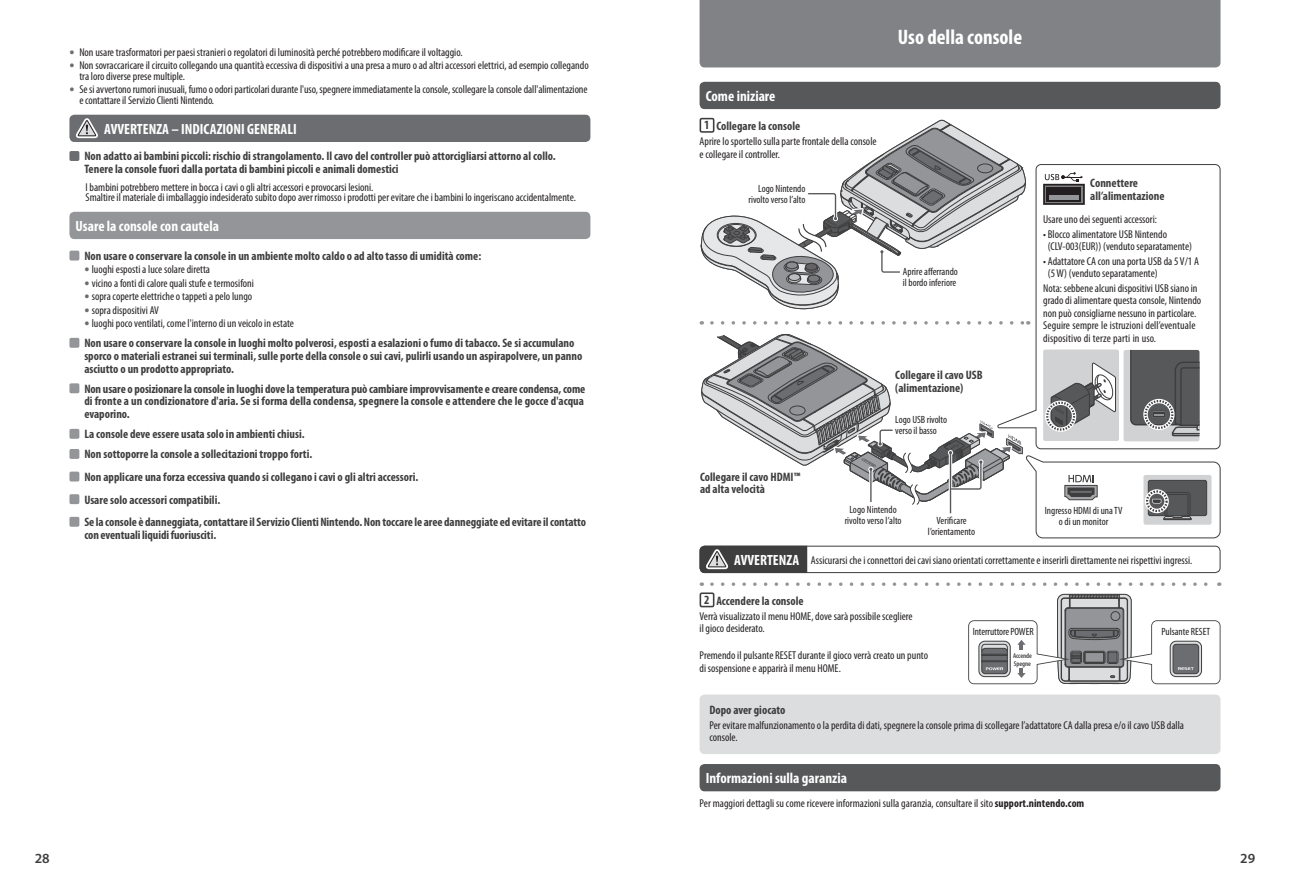
<style>
.page{position:relative;width:1290px;height:893px;background:#fff}
.page>*{position:absolute;margin:0;border:0;box-sizing:border-box;transform-origin:0 0}
.t1{font:700 condensed 21px "Myriad Pro";color:#fff}
.t2{font:700 condensed 14.88px "Myriad Pro";color:#fff}
.t3{font:600 14px "Myriad Pro";color:#3e3e3f}
.t4{font:700 condensed 12.25px/12.8px "Myriad Pro";color:#3e3e3f}
.t5{font:condensed 11.38px/12.4px "Myriad Pro";color:#231f20}
.t6{font:condensed 10.5px/11.2px "Myriad Pro";color:#231f20;text-align:center}
.t7{font:600 condensed 7px/7.9px "Myriad Pro";color:#3e3e3f}
.s1{font-weight:700;font-size:17.5px;color:#6c6d70}
.s2{font-size:12.6px}
.s3{font-weight:700;font-size:14.88px;color:#fff}
.s4{font-weight:700}
</style>
<div class="page">
<div style="left:69px;top:115px;width:521px;height:27px;background:#6c6d70;border-radius:5px"></div>
<svg style="left:76px;top:118px;width:22px;height:21px"></svg>
<div style="left:69px;top:151px;width:10px;height:10px;background:#6c6d70;border-radius:2px"></div>
<div style="left:69px;top:212px;width:521px;height:27px;background:#939598;border-radius:5px"></div>
<div style="left:69px;top:251px;width:10px;height:10px;background:#939598;border-radius:2px"></div>
<div style="left:69px;top:338px;width:10px;height:10px;background:#939598;border-radius:2px"></div>
<div style="left:69px;top:383px;width:10px;height:10px;background:#939598;border-radius:2px"></div>
<div style="left:69px;top:429px;width:10px;height:10px;background:#939598;border-radius:2px"></div>
<div style="left:69px;top:449px;width:10px;height:10px;background:#939598;border-radius:2px"></div>
<div style="left:69px;top:472px;width:10px;height:9px;background:#939598;border-radius:2px"></div>
<div style="left:69px;top:494px;width:10px;height:10px;background:#939598;border-radius:2px"></div>
<div style="left:69px;top:517px;width:10px;height:10px;background:#939598;border-radius:2px"></div>
<div style="left:699px;top:0;width:521px;height:67px;background:#808285"></div>
<div style="left:699px;top:82px;width:521px;height:27px;background:#57585a;border-radius:5px"></div>
<div style="left:699px;top:118px;width:15px;height:15px;border:2px solid #3e3e3f"></div>
<svg style="left:699px;top:120px;width:319px;height:190px"></svg>
<svg style="left:997px;top:164px;width:224px;height:169px"></svg>
<svg style="left:712px;top:321px;width:310px;height:4px"></svg>
<svg style="left:701px;top:333px;width:520px;height:206px"></svg>
<div style="left:699px;top:546px;width:521px;height:27px;border:1px solid #3e3e3f;border-radius:5px"></div>
<svg style="left:699px;top:546px;width:108px;height:27px"></svg>
<svg style="left:712px;top:582px;width:496px;height:4px"></svg>
<div style="left:699px;top:592px;width:15px;height:15px;border:2px solid #3e3e3f"></div>
<div style="left:699px;top:695px;width:521px;height:59px;background:#dcdddf;border-radius:5px"></div>
<div style="left:699px;top:764px;width:521px;height:27px;background:#57585a;border-radius:5px"></div>
<svg style="left:968px;top:594px;width:252px;height:90px"></svg>
<p class="t5" style="left:69px;top:46px;width:395px"><span class="s1">•</span> Non usare trasformatori per paesi stranieri o regolatori di luminosità perché potrebbero modificare il voltaggio.</p>
<p class="t5" style="left:79px;top:60px;width:511px;line-height:11px;text-indent:-10px"><span class="s1">•</span> Non sovraccaricare il circuito collegando una quantità eccessiva di dispositivi a una presa a muro o ad altri accessori elettrici, ad esempio collegando tra loro diverse prese multiple.</p>
<p class="t5" style="left:79px;top:84px;width:510px;line-height:11px;text-indent:-10px"><span class="s1">•</span> Se si avvertono rumori inusuali, fumo o odori particolari durante l'uso, spegnere immediatamente la console, scollegare la console dall'alimentazione e contattare il Servizio Clienti Nintendo.</p>
<h2 class="t2" style="left:104px;top:120px;width:194px">AVVERTENZA – INDICAZIONI GENERALI</h2>
<p class="t4" style="left:84px;top:150px;width:473px">Non adatto ai bambini piccoli: rischio di strangolamento. Il cavo del controller può attorcigliarsi attorno al collo.<br>Tenere la console fuori dalla portata di bambini piccoli e animali domestici</p>
<p class="t5" style="left:86px;top:181px;width:492px;line-height:11px">I bambini potrebbero mettere in bocca i cavi o gli altri accessori e provocarsi lesioni.<br>Smaltire il materiale di imballaggio indesiderato subito dopo aver rimosso i prodotti per evitare che i bambini lo ingeriscano accidentalmente.</p>
<h2 class="t2" style="left:76px;top:217px;width:145px">Usare la console con cautela</h2>
<p class="t4" style="left:84px;top:249px;width:398px">Non usare o conservare la console in un ambiente molto caldo o ad alto tasso di umidità come:</p>
<p class="t5" style="left:84px;top:263px;width:127px"><span class="s1">•</span> luoghi esposti a luce solare diretta</p>
<p class="t5" style="left:84px;top:277px;width:171px"><span class="s1">•</span> vicino a fonti di calore quali stufe e termosifoni</p>
<p class="t5" style="left:84px;top:290px;width:169px"><span class="s1">•</span> sopra coperte elettriche o tappeti a pelo lungo</p>
<p class="t5" style="left:84px;top:304px;width:76px"><span class="s1">•</span> sopra dispositivi AV</p>
<p class="t5" style="left:84px;top:317px;width:211px"><span class="s1">•</span> luoghi poco ventilati, come l'interno di un veicolo in estate</p>
<p class="t4" style="left:84px;top:337px;width:500px">Non usare o conservare la console in luoghi molto polverosi, esposti a esalazioni o fumo di tabacco. Se si accumulano sporco o materiali estranei sui terminali, sulle porte della console o sui cavi, pulirli usando un aspirapolvere, un panno asciutto o un prodotto appropriato.</p>
<p class="t4" style="left:84px;top:382px;width:502px;text-align:justify">Non usare o posizionare la console in luoghi dove la temperatura può cambiare improvvisamente e creare condensa, come di fronte a un condizionatore d'aria. Se si forma della condensa, spegnere la console e attendere che le gocce d'acqua evaporino.</p>
<p class="t4" style="left:84px;top:424px;width:229px;line-height:20.1px">La console deve essere usata solo in ambienti chiusi.<br>Non sottoporre la console a sollecitazioni troppo forti.</p>
<p class="t4" style="left:84px;top:465px;width:503px;line-height:22.6px">Non applicare una forza eccessiva quando si collegano i cavi o gli altri accessori.<br>Usare solo accessori compatibili.<br>Se la console è danneggiata, contattare il Servizio Clienti Nintendo. Non toccare le aree danneggiate ed evitare il contatto</p>
<p class="t4" style="left:84px;top:528px;width:133px">con eventuali liquidi fuoriusciti.</p>
<h2 class="t2" style="left:706px;top:87px;width:71px">Come iniziare</h2>
<p class="t4" style="left:704px;top:119px;width:98px"><span class="s2">1</span> Collegare la console</p>
<p class="t5" style="left:699px;top:135px;width:179px">Aprire lo sportello sulla parte frontale della console e collegare il controller.</p>
<p class="t6" style="left:748px;top:183px;width:58px;text-align:right">Logo Nintendo rivolto verso l’alto</p>
<h1 class="t1" style="left:898px;top:24px;width:126px">Uso della console</h1>
<p class="t6" style="left:903px;top:265px;width:56px;text-align:left">Aprire afferrando il bordo inferiore</p>
<p class="t4" style="left:700px;top:470px;width:102px">Collegare il cavo HDMI™ ad alta velocità</p>
<p class="t4" style="left:895px;top:368px;width:89px">Collegare il cavo USB (alimentazione)</p>
<p class="t6" style="left:895px;top:413px;width:53px;text-align:left">Logo USB rivolto verso il basso</p>
<p class="t4" style="left:1090px;top:176px;width:76px">Connettere all’alimentazione</p>
<p class="t5" style="left:1043px;top:213px;width:115px">Usare uno dei seguenti accessori:</p>
<p class="t5" style="left:1048px;top:227px;width:146px;text-indent:-5px">• Blocco alimentatore USB Nintendo (CLV-003(EUR)) (venduto separatamente)</p>
<p class="t5" style="left:1048px;top:255px;width:153px;text-indent:-5px">• Adattatore CA con una porta USB da 5 V/1 A (5 W) (venduto separatamente)</p>
<p class="t5" style="left:1043px;top:282px;width:160px">Nota: sebbene alcuni dispositivi USB siano in grado di alimentare questa console, Nintendo non può consigliarne nessuno in particolare.<br>Seguire sempre le istruzioni dell’eventuale dispositivo di terze parti in uso.</p>
<p class="t6" style="left:845px;top:503px;width:58px">Logo Nintendo rivolto verso l’alto</p>
<p class="t6" style="left:1045px;top:505px;width:79px">Ingresso HDMI di una TV o di un monitor</p>
<p class="t5" style="left:734px;top:553px;width:459px"><span class="s3">AVVERTENZA</span> Assicurarsi che i connettori dei cavi siano orientati correttamente e inserirli direttamente nei rispettivi ingressi.</p>
<p class="t4" style="left:704px;top:594px;width:101px"><span class="s2">2</span> Accendere la console</p>
<p class="t5" style="left:699px;top:610px;width:215px">Verrà visualizzato il menu HOME, dove sarà possibile scegliere il gioco desiderato.</p>
<p class="t5" style="left:699px;top:649px;width:230px">Premendo il pulsante RESET durante il gioco verrà creato un punto di sospensione e apparirà il menu HOME.</p>
<p class="t4" style="left:709px;top:703px;width:78px">Dopo aver giocato</p>
<p class="t5" style="left:709px;top:718px;width:476px">Per evitare malfunzionamento o la perdita di dati, spegnere la console prima di scollegare l’adattatore CA dalla presa e/o il cavo USB dalla console.</p>
<h2 class="t2" style="left:706px;top:769px;width:143px">Informazioni sulla garanzia</h2>
<p class="t5" style="left:699px;top:797px;width:386px">Per maggiori dettagli su come ricevere informazioni sulla garanzia, consultare il sito <span class="s4">support.nintendo.com</span></p>
<p class="t6" style="left:928px;top:515px;width:49px">Verificare l’orientamento</p>
<p class="t6" style="left:973px;top:626px;width:62px">Interruttore POWER</p>
<p class="t6" style="left:1161px;top:626px;width:50px">Pulsante RESET</p>
<p class="t7" style="left:1013px;top:651px;width:20px">Accende<br>Spegne</p>
<p class="t3" style="left:35px;top:850px;width:17px">28</p>
<p class="t3" style="left:1240px;top:850px;width:17px">29</p>
</div>
